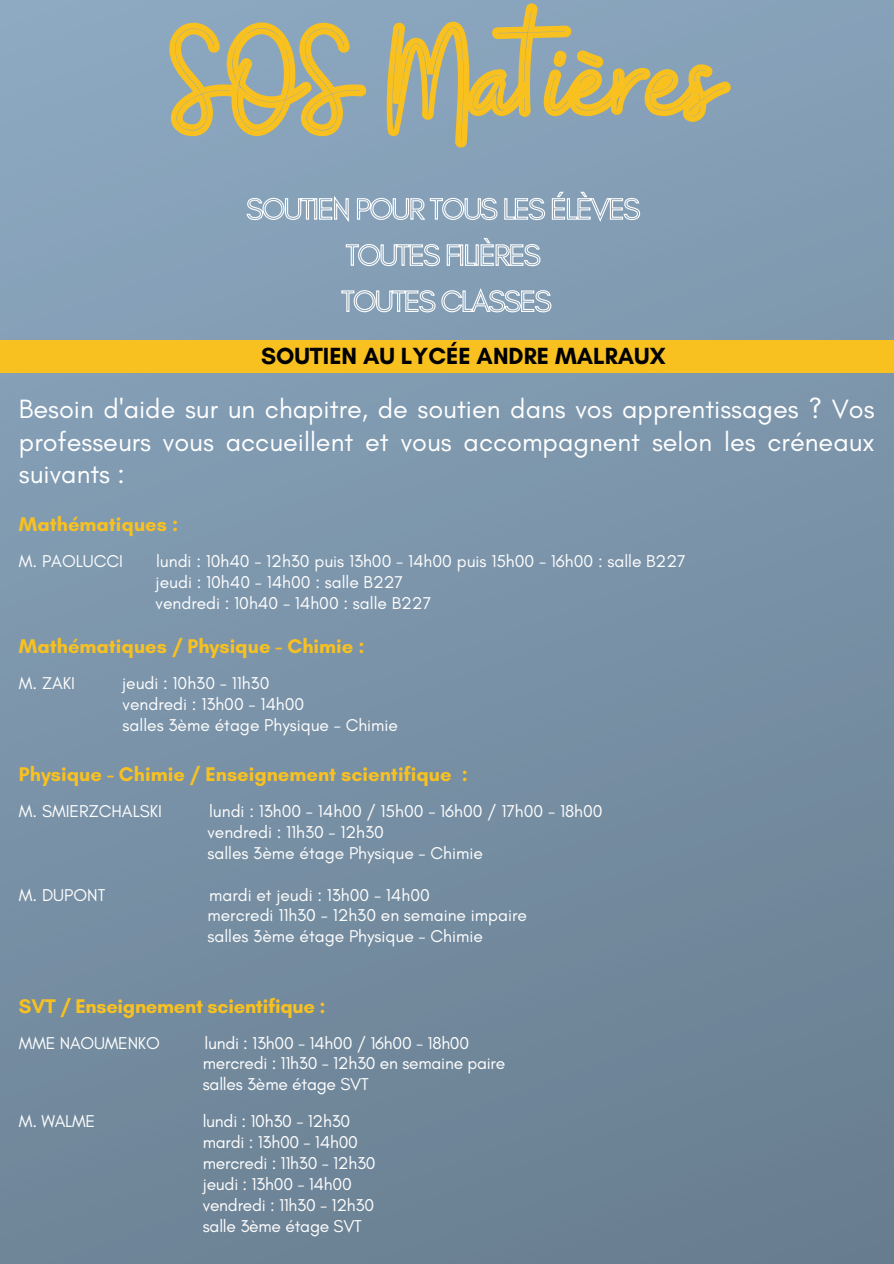
<style>
.page{position:relative;width:894px;height:1264px;background:#fff}
.page>*{position:absolute;margin:0;border:0;box-sizing:border-box;transform-origin:0 0}
.t1{font:27px/32.7px "Glacial Indifference";color:#fff;text-align:justify}
.t2{font:700 23.85px "Glacial Indifference";color:#000}
.t3{font:700 20.1px "Glacial Indifference";color:#f8c120}
.t4{font:17.4px "Glacial Indifference";color:#fff}
</style>
<div class="page">
<img style="left:0;top:0;width:893px;height:1263px">
<svg style="left:166px;top:1px;width:567px;height:169px"></svg>
<div style="left:0;top:340px;width:893px;height:32px;background:#f8c120"></div>
<svg style="left:246px;top:191px;width:394px;height:33px"></svg>
<svg style="left:345px;top:237px;width:196px;height:30px"></svg>
<svg style="left:340px;top:287px;width:212px;height:26px"></svg>
<h2 class="t2" style="left:261px;top:341px;width:406px">SOUTIEN AU LYCÉE ANDRE MALRAUX</h2>
<p class="t1" style="left:19px;top:392px;width:856px">Besoin d'aide sur un chapitre, de soutien dans vos apprentissages ? Vos professeurs vous accueillent et vous accompagnent selon les créneaux suivants :</p>
<h4 class="t3" style="left:19px;top:512px;width:161px">Mathématiques :</h4>
<h3 class="t4" style="left:19px;top:550px;width:106px">M. PAOLUCCI</h3>
<h3 class="t4" style="left:156px;top:550px;width:531px">lundi : 10h40 - 12h30 puis 13h00 - 14h00 puis 15h00 - 16h00 : salle B227</h3>
<h5 class="t4" style="left:155px;top:571px;width:249px">jeudi : 10h40 - 14h00 : salle B227</h5>
<p class="t4" style="left:155px;top:592px;width:277px">vendredi : 10h40 - 14h00 : salle B227</p>
<p class="t3" style="left:19px;top:634px;width:347px">Mathématiques / Physique - Chimie :</p>
<p class="t4" style="left:19px;top:672px;width:57px">M. ZAKI</p>
<p class="t4" style="left:122px;top:672px;width:149px">jeudi : 10h30 - 11h30</p>
<h5 class="t4" style="left:123px;top:693px;width:183px">vendredi : 13h00 - 14h00</h5>
<p class="t4" style="left:123px;top:714px;width:277px">salles 3ème étage Physique - Chimie</p>
<p class="t3" style="left:19px;top:761px;width:450px">Physique - Chimie / Enseignement scientifique :</p>
<p class="t4" style="left:19px;top:800px;width:144px">M. SMIERZCHALSKI</p>
<p class="t4" style="left:209px;top:800px;width:395px">lundi : 13h00 - 14h00 / 15h00 - 16h00 / 17h00 - 18h00</p>
<h5 class="t4" style="left:207px;top:821px;width:178px">vendredi : 11h30 - 12h30</h5>
<p class="t4" style="left:207px;top:842px;width:277px">salles 3ème étage Physique - Chimie</p>
<p class="t4" style="left:19px;top:884px;width:88px">M. DUPONT</p>
<p class="t4" style="left:209px;top:884px;width:222px">mardi et jeudi : 13h00 - 14h00</p>
<p class="t4" style="left:207px;top:904px;width:321px">mercredi 11h30 - 12h30 en semaine impaire</p>
<p class="t4" style="left:207px;top:925px;width:277px">salles 3ème étage Physique - Chimie</p>
<p class="t3" style="left:19px;top:993px;width:308px">SVT / Enseignement scientifique :</p>
<p class="t4" style="left:19px;top:1032px;width:142px">MME NAOUMENKO</p>
<p class="t4" style="left:204px;top:1032px;width:266px">lundi : 13h00 - 14h00 / 16h00 - 18h00</p>
<h5 class="t4" style="left:203px;top:1052px;width:304px">mercredi : 11h30 - 12h30 en semaine paire</h5>
<p class="t4" style="left:203px;top:1073px;width:167px">salles 3ème étage SVT</p>
<p class="t4" style="left:19px;top:1110px;width:78px">M. WALME</p>
<p class="t4" style="left:203px;top:1110px;width:149px">lundi : 10h30 - 12h30</p>
<p class="t4" style="left:203px;top:1131px;width:157px">mardi : 13h00 - 14h00</p>
<p class="t4" style="left:203px;top:1152px;width:174px">mercredi : 11h30 - 12h30</p>
<p class="t4" style="left:203px;top:1173px;width:150px">jeudi : 13h00 - 14h00</p>
<p class="t4" style="left:203px;top:1193px;width:173px">vendredi : 11h30 - 12h30</p>
<p class="t4" style="left:203px;top:1214px;width:160px">salle 3ème étage SVT</p>
</div>
